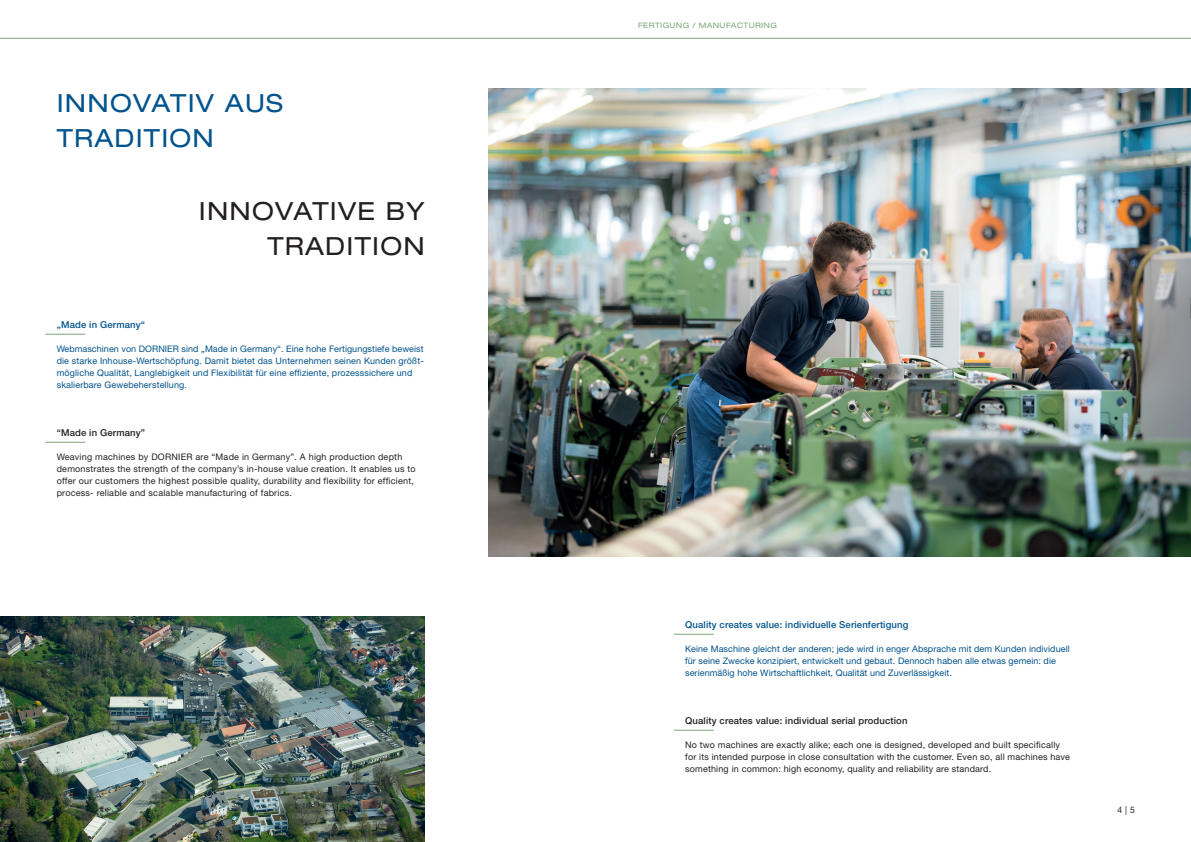
<style>
.page{position:relative;width:1191px;height:842px;background:#fff}
.page>*{position:absolute;margin:0;border:0;box-sizing:border-box;transform-origin:0 0}
.Headline_Versalien_blau{font:expanded 25px/35px "Helvetica Neue LT Pro";letter-spacing:.05em;color:#00538d}
.Headline_Versalien_schwarz{font:expanded 25px/35px "Helvetica Neue LT Pro";letter-spacing:.05em;color:#231f20;text-align:right}
.Headline_Innen_blau{font:500 9.5px "Helvetica Neue LT Pro";letter-spacing:.015em;color:#00538d}
.Headline_Innen_schwarz{font:500 9.5px "Helvetica Neue LT Pro";letter-spacing:.015em;color:#231f20}
.Fliesstext_schwarz{font:9px/12px "Helvetica Neue LT Pro";letter-spacing:.025em;color:#231f20}
.Fliesstext_blau{font:9px/12px "Helvetica Neue LT Pro";letter-spacing:.01em;color:#00538d}
.t1{font:8.9px "Helvetica Neue LT Pro";color:#231f20;scale:.96 1}
.Rubriktitel{font:expanded 7.5px "Helvetica Neue LT Pro";letter-spacing:.05em;color:#7ba87a}
</style>
<div class="page">
<img style="left:0;top:616px;width:424px;height:226px">
<img style="left:489px;top:88px;width:702px;height:468px">
<hr style="left:0;top:38px;width:1191px;height:1px;background:#7ba87a">
<hr style="left:674px;top:634px;width:39px;height:1px;background:#7ba87a">
<hr style="left:674px;top:730px;width:39px;height:1px;background:#7ba87a">
<hr style="left:45px;top:334px;width:40px;height:1px;background:#7ba87a">
<hr style="left:45px;top:442px;width:40px;height:1px;background:#7ba87a">
<p class="Headline_Versalien_blau" style="left:57px;top:85px;width:228px">INNOVATIV AUS<br>TRADITION</p>
<p class="Headline_Versalien_schwarz" style="left:199px;top:193px;width:227px">INNOVATIVE BY<br>TRADITION</p>
<p class="Headline_Innen_blau" style="left:57px;top:319px;width:90px">„Made in Germany“</p>
<p class="Fliesstext_blau" style="left:57px;top:343px;width:368px">Webmaschinen von DORNIER sind „Made in Germany“. Eine hohe Fertigungstiefe beweist die starke Inhouse-Wertschöpfung. Damit bietet das Unternehmen seinen Kunden größt&shy;mögliche Qualität, Langlebigkeit und Flexibilität für eine effiziente, prozesssichere und skalierbare Gewebeherstellung.</p>
<p class="Headline_Innen_schwarz" style="left:57px;top:427px;width:90px">“Made in Germany”</p>
<p class="Fliesstext_schwarz" style="left:57px;top:451px;width:360px">Weaving machines by DORNIER are “Made in Germany”. A high production depth demonstrates the strength of the company’s in-house value creation. It enables us to offer our customers the highest possible quality, durability and flexibility for efficient, process- reliable and scalable manufacturing of fabrics.</p>
<p class="Rubriktitel" style="left:638px;top:21px;width:140px">FERTIGUNG / MANUFACTURING</p>
<p class="Headline_Innen_blau" style="left:685px;top:619px;width:225px">Quality creates value: individuelle Serienfertigung</p>
<p class="Fliesstext_blau" style="left:685px;top:643px;width:386px">Keine Maschine gleicht der anderen; jede wird in enger Absprache mit dem Kunden individuell für seine Zwecke konzipiert, entwickelt und gebaut. Dennoch haben alle etwas gemein: die serienmäßig hohe Wirtschaftlichkeit, Qualität und Zuverlässigkeit.</p>
<p class="Headline_Innen_schwarz" style="left:685px;top:715px;width:224px">Quality creates value: individual serial production</p>
<p class="Fliesstext_schwarz" style="left:685px;top:739px;width:386px">No two machines are exactly alike; each one is designed, developed and built specifically for its intended purpose in close consultation with the customer. Even so, all machines have something in common: high economy, quality and reliability are standard.</p>
<p class="t1" style="left:1117px;top:804px;width:20px">4 | 5</p>
</div>
